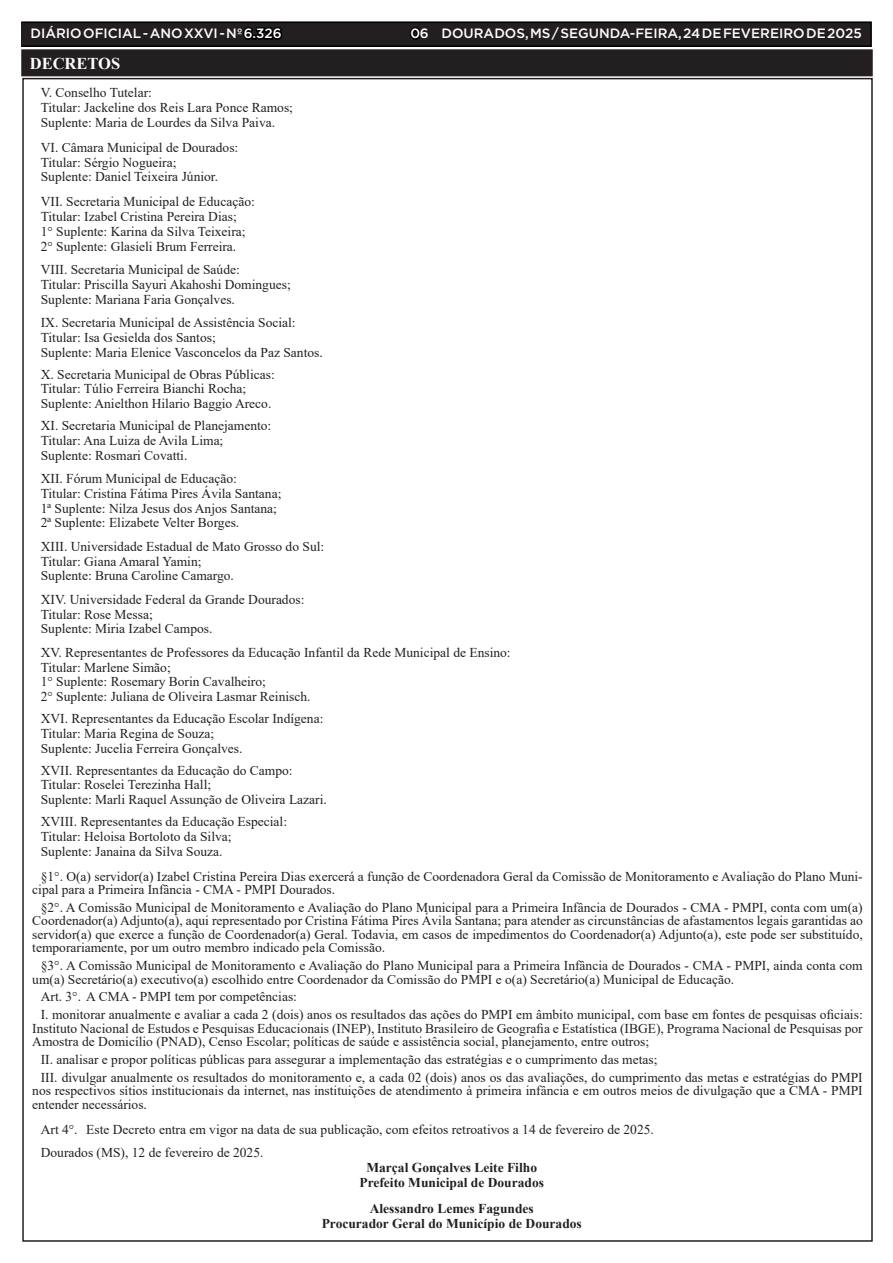
<style>
.page{position:relative;width:893px;height:1263px;background:#fff}
.page>*{position:absolute;margin:0;border:0;box-sizing:border-box;transform-origin:0 0}
.TEXTO{font:700 16.5px "Times New Roman";color:#fff}
.TEXTO-2{font:13.5px/13.5px "Times New Roman";color:#231f20;text-align:justify}
.TEXTO-3{font:700 13.5px "Times New Roman";color:#231f20}
.t1{font:500 13.5px "Gotham";color:#fff}
.s1{color:#000}
</style>
<div class="page">
<div style="left:21px;top:22px;width:850px;height:24px;background:#231f20"></div>
<div style="left:21px;top:21px;width:851px;height:26px;border:2px solid #000"></div>
<div style="left:23px;top:51px;width:848px;height:23px;background:#231f20"></div>
<div style="left:21px;top:49px;width:852px;height:27px;border:4px solid #231f20"></div>
<p class="t1" style="left:31px;top:25px;width:253px">DIÁRIO OFICIAL - ANO XXVI - Nº <span class="s1">6.326</span></p>
<p class="t1" style="left:410px;top:25px;width:453px"><span class="s1">0</span>6 DOURADOS, MS / SEGUNDA-FEIRA, 24 DE FEVEREIRO DE 2025</p>
<p class="TEXTO" style="left:30px;top:52px;width:92px">DECRETOS</p>
<p class="TEXTO-2" style="left:41px;top:86px;width:113px">V. Conselho Tutelar:</p>
<p class="TEXTO-2" style="left:41px;top:100px;width:254px">Titular: Jackeline dos Reis Lara Ponce Ramos;</p>
<p class="TEXTO-2" style="left:41px;top:115px;width:236px">Suplente: Maria de Lourdes da Silva Paiva.</p>
<p class="TEXTO-2" style="left:41px;top:140px;width:199px">VI. Câmara Municipal de Dourados:</p>
<p class="TEXTO-2" style="left:41px;top:155px;width:137px">Titular: Sérgio Nogueira;</p>
<p class="TEXTO-2" style="left:41px;top:170px;width:179px">Suplente: Daniel Teixeira Júnior.</p>
<p class="TEXTO-2" style="left:41px;top:195px;width:216px">VII. Secretaria Municipal de Educação:</p>
<p class="TEXTO-2" style="left:41px;top:209px;width:197px">Titular: Izabel Cristina Pereira Dias;</p>
<p class="TEXTO-2" style="left:41px;top:224px;width:206px">1° Suplente: Karina da Silva Teixeira;</p>
<p class="TEXTO-2" style="left:41px;top:239px;width:197px">2° Suplente: Glasieli Brum Ferreira.</p>
<p class="TEXTO-2" style="left:41px;top:262px;width:201px">VIII. Secretaria Municipal de Saúde:</p>
<p class="TEXTO-2" style="left:41px;top:277px;width:252px">Titular: Priscilla Sayuri Akahoshi Domingues;</p>
<p class="TEXTO-2" style="left:41px;top:292px;width:196px">Suplente: Mariana Faria Gonçalves.</p>
<p class="TEXTO-2" style="left:41px;top:315px;width:256px">IX. Secretaria Municipal de Assistência Social:</p>
<p class="TEXTO-2" style="left:41px;top:330px;width:177px">Titular: Isa Gesielda dos Santos;</p>
<p class="TEXTO-2" style="left:41px;top:345px;width:284px">Suplente: Maria Elenice Vasconcelos da Paz Santos.</p>
<p class="TEXTO-2" style="left:41px;top:367px;width:235px">X. Secretaria Municipal de Obras Públicas:</p>
<p class="TEXTO-2" style="left:41px;top:382px;width:207px">Titular: Túlio Ferreira Bianchi Rocha;</p>
<p class="TEXTO-2" style="left:41px;top:396px;width:232px">Suplente: Anielthon Hilario Baggio Areco.</p>
<p class="TEXTO-2" style="left:41px;top:418px;width:232px">XI. Secretaria Municipal de Planejamento:</p>
<p class="TEXTO-2" style="left:41px;top:433px;width:184px">Titular: Ana Luiza de Avila Lima;</p>
<p class="TEXTO-2" style="left:41px;top:448px;width:148px">Suplente: Rosmari Covatti.</p>
<p class="TEXTO-2" style="left:41px;top:471px;width:198px">XII. Fórum Municipal de Educação:</p>
<p class="TEXTO-2" style="left:41px;top:486px;width:242px">Titular: Cristina Fátima Pires Ávila Santana;</p>
<p class="TEXTO-2" style="left:41px;top:501px;width:238px">1ª Suplente: Nilza Jesus dos Anjos Santana;</p>
<p class="TEXTO-2" style="left:41px;top:516px;width:200px">2ª Suplente: Elizabete Velter Borges.</p>
<p class="TEXTO-2" style="left:41px;top:539px;width:285px">XIII. Universidade Estadual de Mato Grosso do Sul:</p>
<p class="TEXTO-2" style="left:41px;top:554px;width:162px">Titular: Giana Amaral Yamin;</p>
<p class="TEXTO-2" style="left:41px;top:569px;width:195px">Suplente: Bruna Caroline Camargo.</p>
<p class="TEXTO-2" style="left:41px;top:592px;width:265px">XIV. Universidade Federal da Grande Dourados:</p>
<p class="TEXTO-2" style="left:41px;top:607px;width:114px">Titular: Rose Messa;</p>
<p class="TEXTO-2" style="left:41px;top:622px;width:173px">Suplente: Miria Izabel Campos.</p>
<p class="TEXTO-2" style="left:41px;top:645px;width:471px">XV. Representantes de Professores da Educação Infantil da Rede Municipal de Ensino:</p>
<p class="TEXTO-2" style="left:41px;top:660px;width:132px">Titular: Marlene Simão;</p>
<p class="TEXTO-2" style="left:41px;top:675px;width:227px">1° Suplente: Rosemary Borin Cavalheiro;</p>
<p class="TEXTO-2" style="left:41px;top:689px;width:271px">2° Suplente: Juliana de Oliveira Lasmar Reinisch.</p>
<p class="TEXTO-2" style="left:41px;top:711px;width:284px">XVI. Representantes da Educação Escolar Indígena:</p>
<p class="TEXTO-2" style="left:41px;top:726px;width:175px">Titular: Maria Regina de Souza;</p>
<p class="TEXTO-2" style="left:41px;top:741px;width:203px">Suplente: Jucelia Ferreira Gonçalves.</p>
<p class="TEXTO-2" style="left:41px;top:763px;width:253px">XVII. Representantes da Educação do Campo:</p>
<p class="TEXTO-2" style="left:41px;top:778px;width:172px">Titular: Roselei Terezinha Hall;</p>
<p class="TEXTO-2" style="left:41px;top:792px;width:288px">Suplente: Marli Raquel Assunção de Oliveira Lazari.</p>
<p class="TEXTO-2" style="left:41px;top:814px;width:248px">XVIII. Representantes da Educação Especial:</p>
<p class="TEXTO-2" style="left:41px;top:829px;width:192px">Titular: Heloisa Bortoloto da Silva;</p>
<p class="TEXTO-2" style="left:41px;top:844px;width:183px">Suplente: Janaina da Silva Souza.</p>
<p class="TEXTO-2" style="left:32px;top:869px;width:832px;text-indent:9px">§1°. O(a) servidor(a) Izabel Cristina Pereira Dias exercerá a função de Coordenadora Geral da Comissão de Monitoramento e Avaliação do Plano Muni&shy;cipal para a Primeira Infância - CMA - PMPI Dourados.</p>
<p class="TEXTO-2" style="left:32px;top:900px;width:832px;text-indent:9px">§2°. A Comissão Municipal de Monitoramento e Avaliação do Plano Municipal para a Primeira Infância de Dourados - CMA - PMPI, conta com um(a)<br>Coordenador(a) Adjunto(a), aqui representado por Cristina Fátima Pires Ávila Santana; para atender as circunstâncias de afastamentos legais garantidas ao servidor(a) que exerce a função de Coordenador(a) Geral. Todavia, em casos de impedimentos do Coordenador(a) Adjunto(a), este pode ser substituído, temporariamente, por um outro membro indicado pela Comissão.</p>
<p class="TEXTO-2" style="left:32px;top:958px;width:832px;text-indent:9px">§3°. A Comissão Municipal de Monitoramento e Avaliação do Plano Municipal para a Primeira Infância de Dourados - CMA - PMPI, ainda conta com um(a) Secretário(a) executivo(a) escolhido entre Coordenador da Comissão do PMPI e o(a) Secretário(a) Municipal de Educação.</p>
<p class="TEXTO-2" style="left:41px;top:990px;width:258px">Art. 3°. A CMA - PMPI tem por competências:</p>
<p class="TEXTO-2" style="left:32px;top:1007px;width:832px;text-indent:9px">I. monitorar anualmente e avaliar a cada 2 (dois) anos os resultados das ações do PMPI em âmbito municipal, com base em fontes de pesquisas oficiais:<br>Instituto Nacional de Estudos e Pesquisas Educacionais (INEP), Instituto Brasileiro de Geografia e Estatística (IBGE), Programa Nacional de Pesquisas por Amostra de Domicílio (PNAD), Censo Escolar; políticas de saúde e assistência social, planejamento, entre outros;</p>
<p class="TEXTO-2" style="left:41px;top:1052px;width:618px">II. analisar e propor políticas públicas para assegurar a implementação das estratégias e o cumprimento das metas;</p>
<p class="TEXTO-2" style="left:32px;top:1070px;width:832px;text-indent:9px">III. divulgar anualmente os resultados do monitoramento e, a cada 02 (dois) anos os das avaliações, do cumprimento das metas e estratégias do PMPI nos respectivos sítios institucionais da internet, nas instituições de atendimento à primeira infância e em outros meios de divulgação que a CMA - PMPI entender necessários.</p>
<p class="TEXTO-2" style="left:41px;top:1122px;width:615px">Art 4°. Este Decreto entra em vigor na data de sua publicação, com efeitos retroativos a 14 de fevereiro de 2025.</p>
<p class="TEXTO-2" style="left:41px;top:1145px;width:224px">Dourados (MS), 12 de fevereiro de 2025.</p>
<p class="TEXTO-3" style="left:366px;top:1158px;width:172px">Marçal Gonçalves Leite Filho</p>
<p class="TEXTO-3" style="left:359px;top:1172px;width:186px">Prefeito Municipal de Dourados</p>
<p class="TEXTO-3" style="left:370px;top:1199px;width:166px">Alessandro Lemes Fagundes</p>
<p class="TEXTO-3" style="left:322px;top:1214px;width:262px">Procurador Geral do Município de Dourados</p>
</div>
